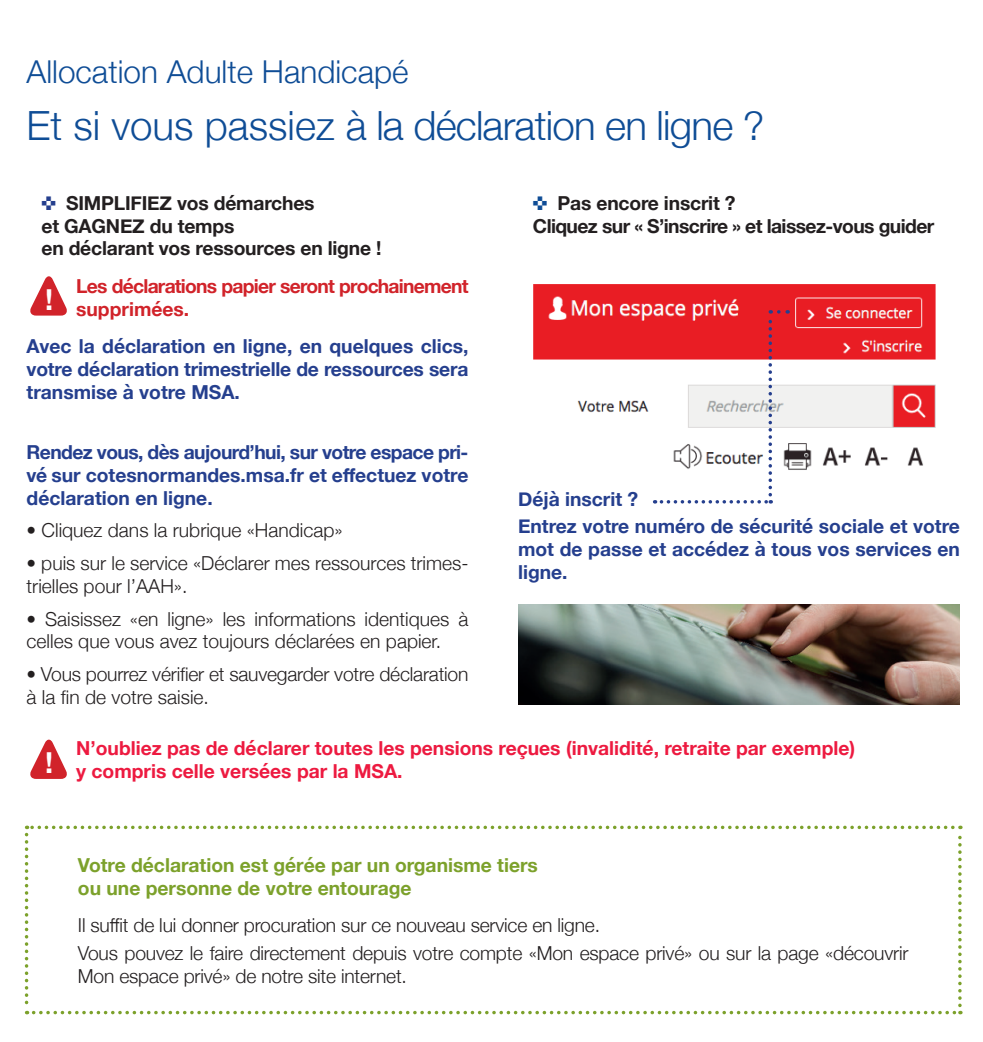
<style>
.page{position:relative;width:983px;height:1042px;background:#fff}
.page>*{position:absolute;margin:0;border:0;box-sizing:border-box;transform-origin:0 0}
.t1{font:300 40.25px "Helvetica Neue";letter-spacing:-.02em;color:#0f4d96}
.t2{font:300 31.5px "Helvetica Neue";color:#0f4d96}
.t3{font:700 28.88px "Helvetica Neue";color:#fff}
.t4{font:300 19.25px/22.8px "Helvetica Neue";letter-spacing:-.01em;color:#231f20}
.t5{font:700 19.25px/22.8px "Helvetica Neue";color:#253f8e;text-align:justify}
.t6{font:700 19.25px/22.8px "Helvetica Neue";color:#ed1a40}
.t7{font:700 19.25px/22.8px "Helvetica Neue";color:#7ca12b}
.t8{font:700 19.25px/22.8px "Helvetica Neue";letter-spacing:-.01em;color:#231f20}
.t9{font:700 19.25px/22.8px "Helvetica Neue";letter-spacing:-.03em;color:#231f20}
.t10{font:700 19.25px/22.8px "Helvetica Neue";letter-spacing:-.04em;color:#d1232a}
.s1{color:#253f8e}
.s2{color:#0f4d96}
</style>
<div class="page">
<img style="left:518px;top:605px;width:441px;height:99px">
<svg style="left:25px;top:825px;width:936px;height:189px"></svg>
<svg style="left:30px;top:739px;width:37px;height:40px"></svg>
<img style="left:533px;top:284px;width:403px;height:191px">
<svg style="left:661px;top:310px;width:110px;height:193px"></svg>
<svg style="left:778px;top:310px;width:10px;height:4px"></svg>
<div style="left:525px;top:380px;width:20px;height:50px;background:#fff"></div>
<svg style="left:30px;top:276px;width:37px;height:40px"></svg>
<h2 class="t2" style="left:27px;top:46px;width:383px">Allocation Adulte Handicapé</h2>
<h1 class="t1" style="left:27px;top:93px;width:739px">Et si vous passiez à la déclaration en ligne ?</h1>
<p class="t8" style="left:41px;top:192px;width:341px"><span class="s1">✜</span> SIMPLIFIEZ vos démarches<br>et GAGNEZ du temps<br>en déclarant vos ressources en ligne !</p>
<p class="t10" style="left:76px;top:275px;width:393px">Les déclarations papier seront prochainement supprimées.</p>
<p class="t5" style="left:27px;top:336px;width:443px">Avec la déclaration en ligne, en quelques clics, votre déclaration trimestrielle de ressources sera transmise à votre MSA.</p>
<h3 class="t3" style="left:45px;top:277px;width:10px">!</h3>
<p class="t5" style="left:27px;top:441px;width:443px">Rendez vous, dès aujourd’hui, sur votre espace pri&shy;vé sur cotesnormandes.msa.fr et effectuez votre déclaration en ligne.</p>
<p class="t4" style="left:27px;top:518px;width:317px">• Cliquez dans la rubrique «Handicap»</p>
<p class="t4" style="left:27px;top:550px;width:443px">• puis sur le service «Déclarer mes ressources trimes&shy;trielles pour l’AAH».</p>
<p class="t4" style="left:27px;top:606px;width:443px">• Saisissez «en ligne» les informations identiques à celles que vous avez toujours déclarées en papier.</p>
<p class="t4" style="left:27px;top:661px;width:443px">• Vous pourrez vérifier et sauvegarder votre déclaration à la fin de votre saisie.</p>
<p class="t9" style="left:533px;top:192px;width:403px"><span class="s2">✜</span> Pas encore inscrit ?<br>Cliquez sur « S’inscrire » et laissez-vous guider</p>
<p class="t5" style="left:518px;top:485px;width:443px;line-height:27.7px">Déjà inscrit ?<br>Entrez votre numéro de sécurité sociale et votre</p>
<p class="t5" style="left:518px;top:538px;width:443px">mot de passe et accédez à tous vos services en ligne.</p>
<h3 class="t3" style="left:45px;top:740px;width:10px">!</h3>
<p class="t6" style="left:76px;top:737px;width:780px">N’oubliez pas de déclarer toutes les pensions reçues (invalidité, retraite par exemple) y compris celle versées par la MSA.</p>
<p class="t7" style="left:78px;top:854px;width:461px">Votre déclaration est gérée par un organisme tiers ou une personne de votre entourage</p>
<p class="t4" style="left:78px;top:910px;width:831px;line-height:27.7px">Il suffit de lui donner procuration sur ce nouveau service en ligne.<br>Vous pouvez le faire directement depuis votre compte «Mon espace privé» ou sur la page «découvrir</p>
<p class="t4" style="left:78px;top:963px;width:330px">Mon espace privé» de notre site internet.</p>
</div>
